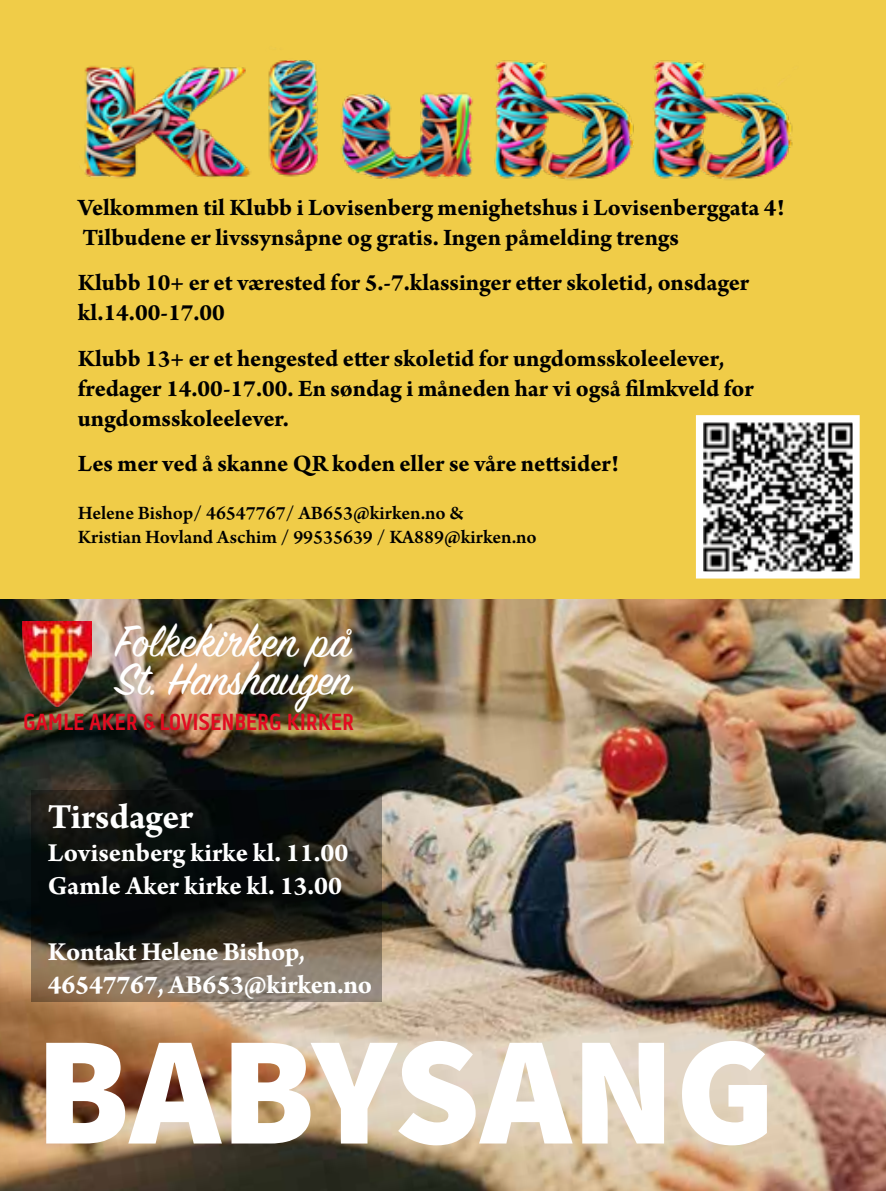
<style>
.page{position:relative;width:886px;height:1191px;background:#fff}
.page>*{position:absolute;margin:0;border:0;box-sizing:border-box;transform-origin:0 0}
.t1{font:900 155px "Source Sans Pro";color:#fff}
.t2{font:49.75px/38.2px "Sign Painter House Script";letter-spacing:-.02em;color:#fff}
.t3{font:700 37.5px "Arno Pro";color:#fff}
.t4{font:700 27.5px/33px "Arno Pro";letter-spacing:-.01em;color:#fff}
.t5{font:700 25px/30px "Arno Pro";color:#000}
.t6{font:700 23.25px "Centima";letter-spacing:-.01em;color:#e20b21}
.t7{font:600 20px/24px "Arno Pro";color:#000}
</style>
<div class="page">
<img style="left:0;top:599px;width:886px;height:592px">
<img style="left:23px;top:622px;width:69px;height:84px">
<div style="left:0;top:0;width:886px;height:599px;background:#f0cc48"></div>
<img style="left:82px;top:60px;width:711px;height:120px">
<svg style="left:32px;top:790px;width:350px;height:211px;background:#322f28"></svg>
<img style="left:704px;top:423px;width:148px;height:147px">
<div style="left:696px;top:415px;width:164px;height:163px;border:7px solid #fff"></div>
<p class="t5" style="left:78px;top:194px;width:708px">Velkommen til Klubb i Lovisenberg menighetshus i Lovisenberggata 4!<br>Tilbudene er livssynsåpne og gratis. Ingen påmelding trengs</p>
<p class="t5" style="left:78px;top:269px;width:673px">Klubb 10+ er et værested for 5.-7.klassinger etter skoletid, onsdager kl.14.00-17.00</p>
<p class="t5" style="left:78px;top:344px;width:677px">Klubb 13+ er et hengested etter skoletid for ungdomsskoleelever, fredager 14.00-17.00. En søndag i måneden har vi også filmkveld for ungdomsskoleelever.</p>
<p class="t5" style="left:78px;top:449px;width:542px">Les mer ved å skanne QR koden eller se våre nettsider!</p>
<p class="t7" style="left:78px;top:501px;width:460px">Helene Bishop/ 46547767/ AB653@kirken.no &amp;<br>Kristian Hovland Aschim / 99535639 / KA889@kirken.no</p>
<h2 class="t2" style="left:116px;top:626px;width:237px">Folkekirken på<br>St. Hanshaugen</h2>
<p class="t6" style="left:23px;top:709px;width:333px">GAMLE AKER &amp; LOVISENBERG KIRKER</p>
<h3 class="t3" style="left:48px;top:795px;width:147px">Tirsdager</h3>
<p class="t4" style="left:48px;top:837px;width:302px">Lovisenberg kirke kl. 11.00<br>Gamle Aker kirke kl. 13.00</p>
<p class="t4" style="left:48px;top:936px;width:326px">Kontakt Helene Bishop,<br>46547767, AB653@kirken.no</p>
<h1 class="t1" style="left:35px;top:991px;width:742px">BABYSANG</h1>
</div>
